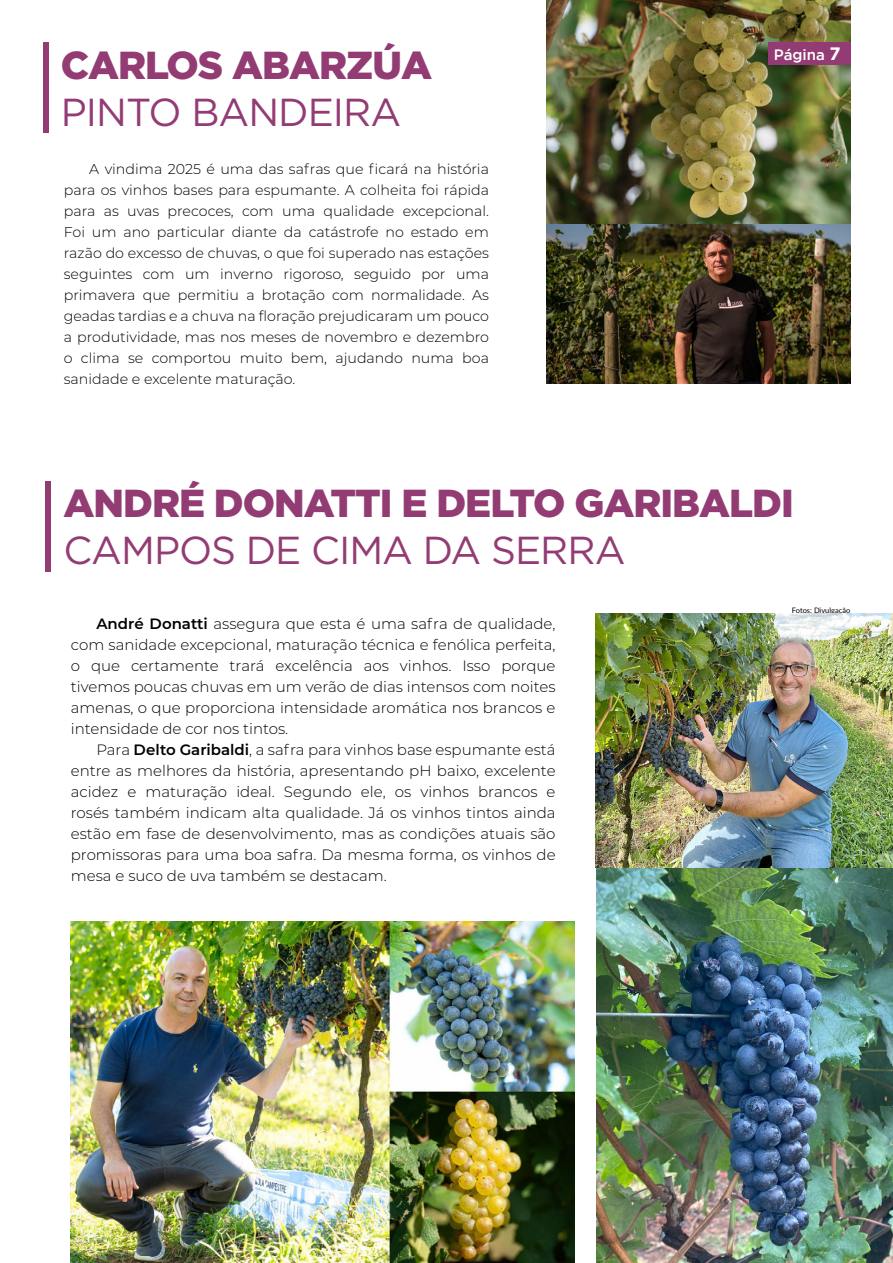
<style>
.page{position:relative;width:893px;height:1263px;background:#fff}
.page>*{position:absolute;margin:0;border:0;box-sizing:border-box;transform-origin:0 0}
.t1{font:900 39px "Gotham";letter-spacing:-.025em;color:#933c74}
.t2{font:39px "Gotham";letter-spacing:-.025em;color:#933c74}
.t3{font:300 15px/21px "Montserrat";color:#000;text-align:justify}
.t4{font:500 15px "Gotham";color:#fff}
.t5{font:300 14.25px/21px "Montserrat";color:#000;text-align:justify}
.t6{font:7.5px "Lato";color:#000}
.s1{font-weight:700;font-size:18px}
.s2{font-weight:600}
</style>
<div class="page">
<img style="left:547px;top:0;width:303px;height:384px">
<div style="left:768px;top:43px;width:82px;height:22px;background:#933c74"></div>
<img style="left:596px;top:867px;width:297px;height:396px">
<img style="left:71px;top:921px;width:503px;height:342px">
<div style="left:43px;top:43px;width:5px;height:90px;background:#933c74"></div>
<div style="left:45px;top:481px;width:6px;height:91px;background:#933c74"></div>
<img style="left:595px;top:614px;width:298px;height:253px">
<h1 class="t1" style="left:61px;top:42px;width:373px">CARLOS ABARZÚA</h1>
<h1 class="t2" style="left:61px;top:90px;width:342px">PINTO BANDEIRA</h1>
<p class="t5" style="left:64px;top:158px;width:427px;text-indent:26px">A vindima 2025 é uma das safras que ficará na história para os vinhos bases para espumante. A colheita foi rá pida para as uvas precoces, com uma qualidade excepcional.<br>Foi um ano particular diante da catástrofe no estado em razã o do excesso de chuvas, o que foi superado nas estações seguintes com um inverno rigoroso, seguido por uma primavera que permitiu a brotação com normalidade. As geadas tardias e a chuva na floração prejudicaram um pouco a produtividade, mas nos meses de novembro e dezembro o clima se comportou muito bem, ajudando numa boa sanidade e excelente maturação.</p>
<p class="t4" style="left:774px;top:46px;width:68px">Página <span class="s1">7</span></p>
<h1 class="t1" style="left:63px;top:481px;width:732px">ANDRÉ DONATTI E DELTO GARIBALDI</h1>
<h1 class="t2" style="left:63px;top:528px;width:563px">CAMPOS DE CIMA DA SERRA</h1>
<p class="t3" style="left:71px;top:612px;width:486px;text-indent:26px"><span class="s2">André Donatti</span> assegura que esta é uma safra de qualidade, com sanidade excepcional, maturação técnica e fenólica perfeita, o que certamente trará excelência aos vinhos. Isso porque tivemos poucas chuvas em um verão de dias intensos com noites amenas, o que proporciona intensidade aromática nos brancos e intensidade de cor nos tintos.</p>
<p class="t3" style="left:71px;top:738px;width:486px;text-align:left;text-indent:26px">Para <span class="s2">Delto Garibaldi</span>, a safra para vinhos base espumante está entre as melhores da história, apresentando pH baixo, excelente acidez e maturação ideal. Segundo ele, os vinhos brancos e rosés também indicam alta qualidade. Já os vinhos tintos ainda estão em fase de desenvolvimento, mas as condições atuais são promissoras para uma boa safra. Da mesma forma, os vinhos de mesa e suco de uva també m se destacam.</p>
<p class="t6" style="left:792px;top:605px;width:60px">Fotos: Divulgação</p>
</div>
